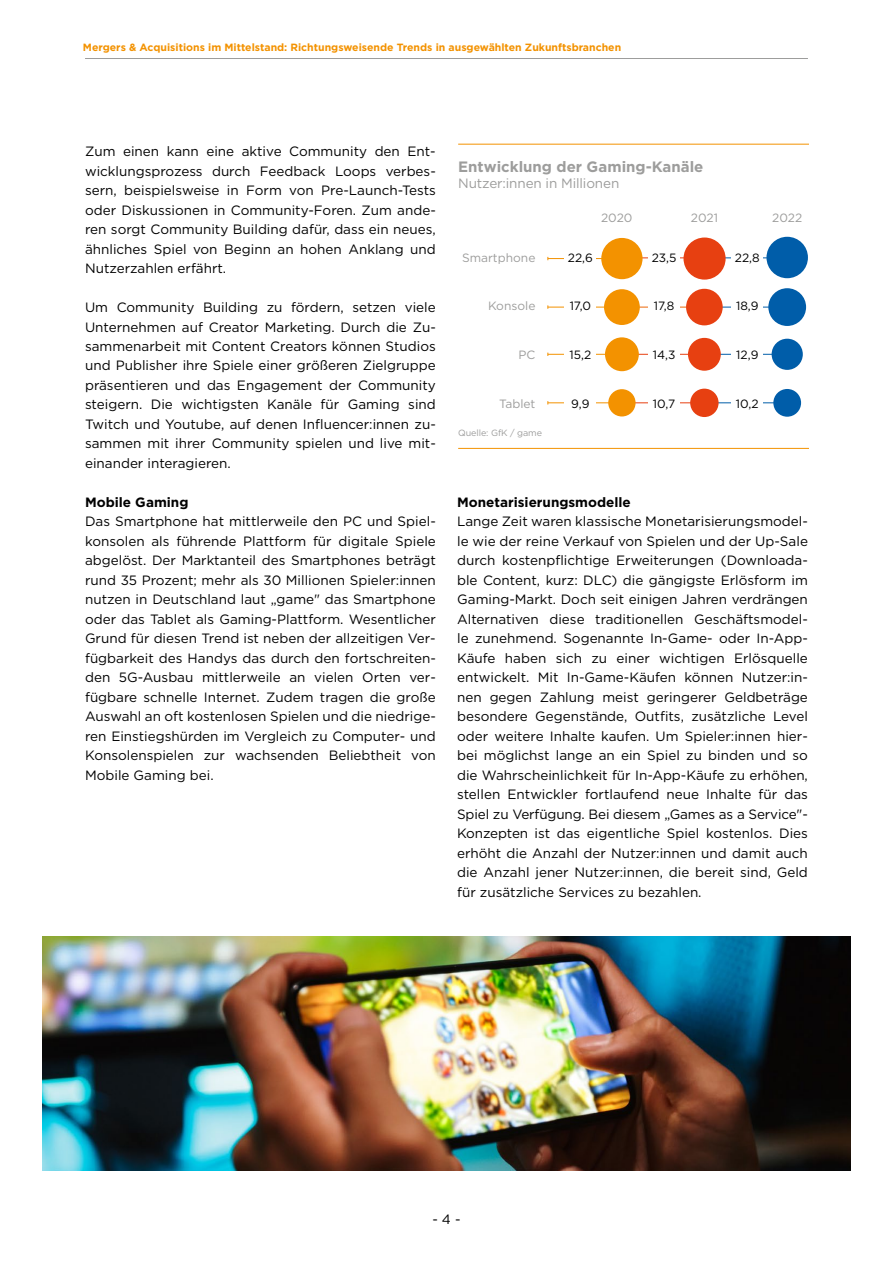
<style>
.page{position:relative;width:893px;height:1263px;background:#fff}
.page>*{position:absolute;margin:0;border:0;box-sizing:border-box;transform-origin:0 0}
.t1{font:700 15px "Gotham";color:#9d9d9c}
.t2{font:13.5px/19.5px "Gotham";color:#000;text-align:justify}
.t3{font:700 13.5px "Gotham";color:#000}
.t4{font:13.5px "Gotham";letter-spacing:-.01em;color:#9d9d9c}
.t5{font:12px "Gotham";color:#000}
.t6{font:12px "Gotham";color:#9d9d9c}
.t7{font:700 10.5px "Gotham";color:#f39200}
.t8{font:9px "Gotham";letter-spacing:-.01em;color:#9d9d9c}
</style>
<div class="page">
<hr style="left:85px;top:58px;width:723px;height:1px;background:#9d9d9c">
<hr style="left:548px;top:402px;width:70px;height:1px;background:#f39200">
<hr style="left:630px;top:402px;width:71px;height:1px;background:#e74011">
<hr style="left:713px;top:402px;width:70px;height:1px;background:#005da9">
<hr style="left:548px;top:307px;width:70px;height:1px;background:#f39200">
<hr style="left:630px;top:307px;width:71px;height:1px;background:#ec6608">
<hr style="left:716px;top:307px;width:70px;height:1px;background:#005da9">
<hr style="left:548px;top:354px;width:70px;height:1px;background:#f39200">
<hr style="left:630px;top:354px;width:71px;height:1px;background:#e74011">
<hr style="left:716px;top:354px;width:70px;height:1px;background:#005da9">
<hr style="left:548px;top:258px;width:70px;height:1px;background:#f39200">
<hr style="left:630px;top:257px;width:71px;height:1px;background:#e74011">
<hr style="left:716px;top:257px;width:70px;height:1px;background:#005da9">
<hr style="left:458px;top:144px;width:351px;height:1px;background:#f39200">
<hr style="left:458px;top:448px;width:351px;height:1px;background:#f39200">
<div style="left:565px;top:252px;width:31px;height:156px;background:#fff"></div>
<div style="left:648px;top:252px;width:32px;height:156px;background:#fff"></div>
<div style="left:731px;top:252px;width:32px;height:156px;background:#fff"></div>
<div style="left:601px;top:238px;width:41px;height:41px;background:#f39200;border-radius:50%"></div>
<div style="left:604px;top:289px;width:36px;height:36px;background:#f39200;border-radius:50%"></div>
<div style="left:605px;top:337px;width:34px;height:34px;background:#f39200;border-radius:50%"></div>
<div style="left:608px;top:389px;width:28px;height:27px;background:#f39200;border-radius:50%"></div>
<div style="left:683px;top:237px;width:43px;height:43px;background:#e74011;border-radius:50%"></div>
<div style="left:686px;top:289px;width:37px;height:36px;background:#e74011;border-radius:50%"></div>
<div style="left:688px;top:338px;width:33px;height:33px;background:#e74011;border-radius:50%"></div>
<div style="left:690px;top:389px;width:29px;height:28px;background:#e74011;border-radius:50%"></div>
<div style="left:766px;top:237px;width:42px;height:41px;background:#005da9;border-radius:50%"></div>
<div style="left:768px;top:288px;width:38px;height:38px;background:#005da9;border-radius:50%"></div>
<div style="left:772px;top:339px;width:31px;height:31px;background:#005da9;border-radius:50%"></div>
<div style="left:773px;top:389px;width:28px;height:28px;background:#005da9;border-radius:50%"></div>
<img style="left:43px;top:936px;width:807px;height:234px">
<p class="t7" style="left:83px;top:40px;width:540px">Mergers &amp; Acquisitions im Mittelstand: Richtungsweisende Trends in ausgewählten Zukunftsbranchen</p>
<p class="t2" style="left:85px;top:141px;width:352px">Zum einen kann eine aktive Community den Ent&shy;wicklungsprozess durch Feedback Loops verbes&shy;sern, beispielsweise in Form von Pre-Launch-Tests oder Diskussionen in Community-Foren. Zum ande&shy;ren sorgt Community Building dafür, dass ein neues, ähnliches Spiel von Beginn an hohen Anklang und Nutzerzahlen erfährt.</p>
<p class="t2" style="left:85px;top:297px;width:352px">Um Community Building zu fördern, setzen viele Unternehmen auf Creator Marketing. Durch die Zu&shy;sammenarbeit mit Content Creators können Studios und Publisher ihre Spiele einer größeren Zielgruppe präsentieren und das Engagement der Community steigern. Die wichtigsten Kanäle für Gaming sind Twitch und Youtube, auf denen Influencer:innen zu&shy;sammen mit ihrer Community spielen und live mit&shy;einander interagieren.</p>
<p class="t3" style="left:85px;top:493px;width:105px">Mobile Gaming</p>
<p class="t2" style="left:85px;top:512px;width:352px">Das Smartphone hat mittlerweile den PC und Spiel&shy;konsolen als führende Plattform für digitale Spiele abgelöst. Der Marktanteil des Smartphones beträgt rund 35 Prozent; mehr als 30 Millionen Spieler:innen nutzen in Deutschland laut „game" das Smartphone oder das Tablet als Gaming-Plattform. Wesentlicher Grund für diesen Trend ist neben der allzeitigen Ver&shy;fügbarkeit des Handys das durch den fortschreiten&shy;den 5G-Ausbau mittlerweile an vielen Orten ver&shy;fügbare schnelle Internet. Zudem tragen die große Auswahl an oft kostenlosen Spielen und die niedrige&shy;ren Einstiegshürden im Vergleich zu Computer- und Konsolenspielen zur wachsenden Beliebtheit von Mobile Gaming bei.</p>
<p class="t1" style="left:458px;top:157px;width:247px">Entwicklung der Gaming-Kanäle</p>
<p class="t4" style="left:458px;top:175px;width:163px">Nutzer:innen in Millionen</p>
<p class="t6" style="left:601px;top:210px;width:33px">2020</p>
<p class="t6" style="left:691px;top:210px;width:29px">2021</p>
<p class="t6" style="left:772px;top:210px;width:32px">2022</p>
<p class="t5" style="left:568px;top:250px;width:27px">22,6</p>
<p class="t5" style="left:570px;top:298px;width:23px">17,0</p>
<p class="t5" style="left:570px;top:347px;width:23px">15,2</p>
<p class="t5" style="left:571px;top:396px;width:20px">9,9</p>
<p class="t6" style="left:462px;top:250px;width:75px">Smartphone</p>
<p class="t6" style="left:488px;top:298px;width:49px">Konsole</p>
<p class="t5" style="left:652px;top:250px;width:26px">23,5</p>
<p class="t5" style="left:654px;top:298px;width:22px">17,8</p>
<p class="t5" style="left:653px;top:347px;width:24px">14,3</p>
<p class="t5" style="left:653px;top:396px;width:24px">10,7</p>
<p class="t5" style="left:735px;top:250px;width:26px">22,8</p>
<p class="t5" style="left:736px;top:298px;width:24px">18,9</p>
<p class="t5" style="left:736px;top:347px;width:24px">12,9</p>
<p class="t5" style="left:736px;top:396px;width:24px">10,2</p>
<p class="t6" style="left:519px;top:347px;width:18px">PC</p>
<p class="t6" style="left:499px;top:396px;width:38px">Tablet</p>
<p class="t8" style="left:458px;top:427px;width:85px">Quelle: GfK / game</p>
<p class="t3" style="left:457px;top:493px;width:175px">Monetarisierungsmodelle</p>
<p class="t2" style="left:457px;top:512px;width:352px">Lange Zeit waren klassische Monetarisierungsmodel&shy;le wie der reine Verkauf von Spielen und der Up-Sale durch kostenpflichtige Erweiterungen (Downloada&shy;ble Content, kurz: DLC) die gängigste Erlösform im Gaming-Markt. Doch seit einigen Jahren verdrängen Alternativen diese traditionellen Geschäftsmodel&shy;le zunehmend. Sogenannte In-Game- oder In-App-Käufe haben sich zu einer wichtigen Erlösquelle entwickelt. Mit In-Game-Käufen können Nutzer:in&shy;nen gegen Zahlung meist geringerer Geldbeträge besondere Gegenstände, Outfits, zusätzliche Level oder weitere Inhalte kaufen. Um Spieler:innen hier&shy;bei möglichst lange an ein Spiel zu binden und so die Wahrscheinlichkeit für In-App-Käufe zu erhöhen, stellen Entwickler fortlaufend neue Inhalte für das Spiel zu Verfügung. Bei diesem „Games as a Service"- Konzepten ist das eigentliche Spiel kostenlos. Dies erhöht die Anzahl der Nutzer:innen und damit auch die Anzahl jener Nutzer:innen, die bereit sind, Geld für zusätzliche Services zu bezahlen.</p>
<p class="t2" style="left:432px;top:1209px;width:30px">- 4 -</p>
</div>
